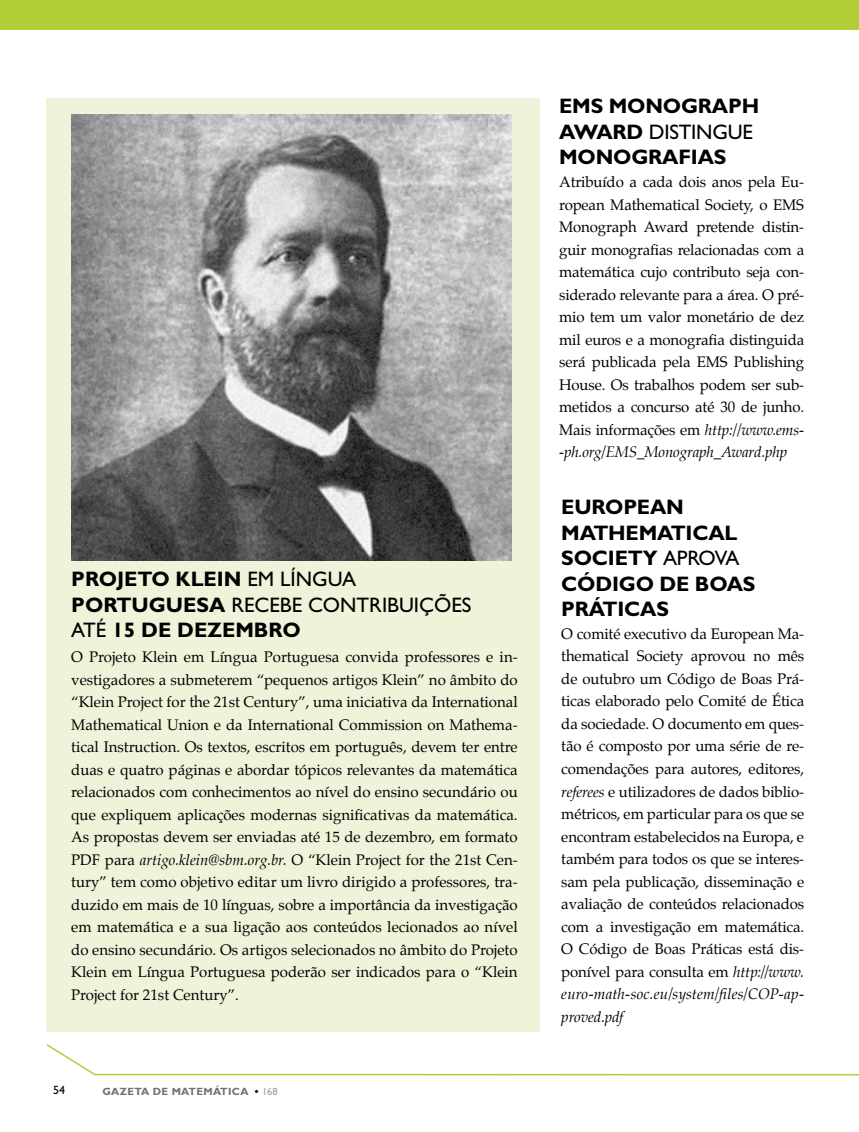
<style>
.page{position:relative;width:859px;height:1132px;background:#fff}
.page>*{position:absolute;margin:0;border:0;box-sizing:border-box;transform-origin:0 0}
.t1{font:700 21px/25.5px "Gill Sans Std";letter-spacing:-.01em;color:#000}
.t2{font:15px/22.5px "Palatino";letter-spacing:-.01em;color:#000;text-align:justify}
.t3{font:12px "Gill Sans Std";color:#000}
.t4{font:700 10.5px "Gill Sans Std";letter-spacing:.03em;color:#707172}
.s1{font-weight:400}
.s2{font-style:italic}
.s3{color:#000}
.s4{font-weight:400;color:#9c9e9f}
</style>
<div class="page">
<svg style="left:46px;top:1044px;width:813px;height:31px"></svg>
<div style="left:0;top:0;width:859px;height:30px;background:#b2ce36"></div>
<div style="left:46px;top:98px;width:494px;height:933px;background:#eef3d9"></div>
<img style="left:71px;top:115px;width:441px;height:445px">
<p class="t1" style="left:71px;top:566px;width:402px">PROJ ETO KLEIN <span class="s1">EM LÍNGUA<br></span>PORTUGUESA <span class="s1">RECEBE CONTRIBUIÇÕES<br>ATÉ</span> 15 DE DEZEMBRO</p>
<p class="t2" style="left:71px;top:645px;width:448px">O Projeto Klein em Língua Portuguesa convida professores e in&shy;vestigadores a submeterem “pequenos artigos Klein” no âmbito do “Klein Project for the 21st Century”, uma iniciativa da International Mathematical Union e da International Commission on Mathema&shy;tical Instruction. Os textos, escritos em português, devem ter entre duas e quatro páginas e abordar tópicos relevantes da matemática relacionados com conhecimentos ao nível do ensino secundário ou que expliquem aplicações modernas significativas da matemática.<br>As propostas devem ser enviadas até 15 de dezembro, em formato PDF para <span class="s2">artigo.klein@sbm.org.br.</span> O “Klein Project for the 21st Cen&shy;tury” tem como objetivo editar um livro dirigido a professores, tra&shy;duzido em mais de 10 línguas, sobre a importância da investigação em matemática e a sua ligação aos conteúdos lecionados ao nível do ensino secundário. Os artigos selecionados no âmbito do Projeto Klein em Língua Portuguesa poderão ser indicados para o “Klein Project for 21st Century”.</p>
<p class="t3" style="left:53px;top:1082px;width:13px">54</p>
<p class="t4" style="left:102px;top:1084px;width:104px">GAZETA DE MATEMÁ</p>
<p class="t4" style="left:220px;top:1084px;width:59px">TICA <span class="s3">•</span> <span class="s4">168</span></p>
<p class="t1" style="left:559px;top:93px;width:201px;text-indent:122px">GRAPH<br>AWARD <span class="s1">DISTINGUE<br></span>MONO</p>
<p class="t1" style="left:559px;top:93px;width:69px">EM S MONO</p>
<p class="t1" style="left:631px;top:144px;width:72px">GRAFIAS</p>
<p class="t2" style="left:559px;top:170px;width:246px">Atribuído a cada dois anos pela Eu&shy;ropean Mathematical Society, o EMS Monograph Award pretende distin&shy;guir monografias relacionadas com a matemática cujo contributo seja con&shy;siderado relevante para a área. O pré&shy;mio tem um valor monetário de dez mil euros e a monografia distinguida será publicada pela EMS Publishing House. Os trabalhos podem ser sub&shy;metidos a concurso até 30 de junho.<br>Mais informações em <span class="s2">http://www.ems--ph.org/EMS_Monograph_Award.php</span></p>
<p class="t1" style="left:561px;top:494px;width:106px">EUROPEAN<br>MAT</p>
<p class="t1" style="left:608px;top:519px;width:64px">HEMATICA</p>
<p class="t1" style="left:724px;top:519px;width:14px">L</p>
<p class="t1" style="left:561px;top:545px;width:27px">SOCI</p>
<p class="t1" style="left:561px;top:545px;width:180px;text-indent:53px">ETY <span class="s1">APROVA<br></span>CÓDIGO DE BOAS<br>PRÁTICAS</p>
<p class="t2" style="left:561px;top:622px;width:244px">O comité executivo da European Ma&shy;thematical Society aprovou no mês de outubro um Código de Boas Prá&shy;ticas elaborado pelo Comité de Ética da sociedade. O documento em ques&shy;tão é composto por uma série de re&shy;comendações para autores, editores, <span class="s2">referees</span> e utilizadores de dados biblio&shy;métricos, em particular para os que se encontram estabelecidos na Europa, e também para todos os que se interes&shy;sam pela publicação, disseminação e avaliação de conteúdos relacionados com a investigação em matemática.<br>O Código de Boas Práticas está dis&shy;ponível para consulta em <span class="s2">http://www. euro-math-soc.eu/system/files/COP-ap&shy;proved.pdf</span></p>
</div>
